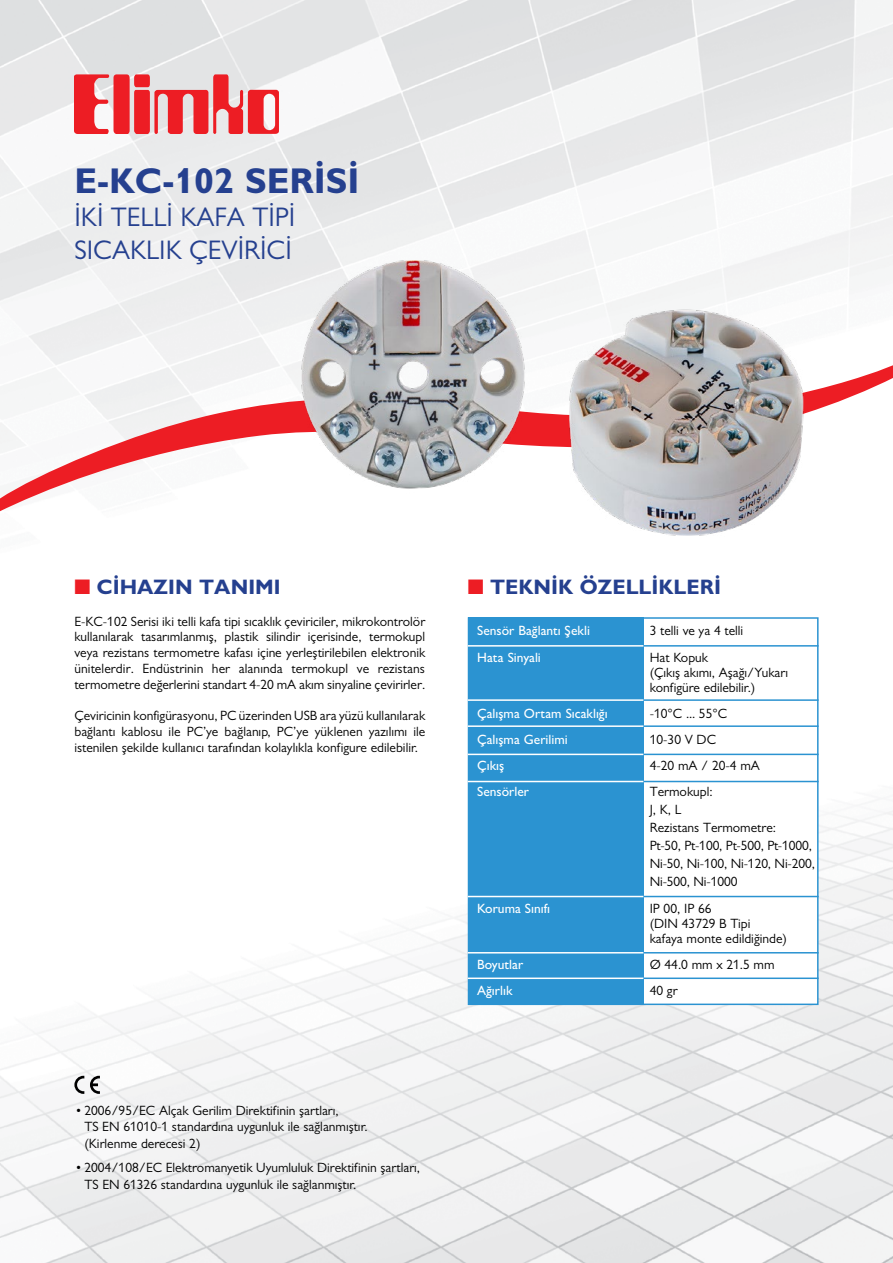
<style>
.page{position:relative;width:893px;height:1263px;background:#fff}
.page>*{position:absolute;margin:0;border:0;box-sizing:border-box;transform-origin:0 0}
.t1{font:700 36px "Gill Sans MT Pro";color:#25408f}
.t2{font:27px/33px "Gill Sans MT Pro";color:#25408f}
.t3{font:700 21px "Gill Sans MT Pro";color:#25408f}
.t4{font:13.5px/15.8px "Gill Sans MT Pro";color:#000}
.t5{font:500 13.5px "Gill Sans MT Pro";color:#fff}
.s1{color:#ed1d24}
</style>
<div class="page">
<img style="left:0;top:0;width:893px;height:1263px">
<svg style="left:74px;top:74px;width:205px;height:61px;background:#ea797d"></svg>
<svg style="left:0;top:360px;width:893px;height:151px"></svg>
<div style="left:468px;top:617px;width:351px;height:388px;background:#fff;border:2px solid #2b93d1"></div>
<div style="left:468px;top:617px;width:175px;height:387px;background:#2b93d1"></div>
<hr style="left:468px;top:645px;width:176px;height:2px;background:#fff">
<hr style="left:644px;top:645px;width:175px;height:2px;background:#2b93d1">
<hr style="left:468px;top:699px;width:176px;height:2px;background:#fff">
<hr style="left:644px;top:699px;width:175px;height:2px;background:#2b93d1">
<hr style="left:468px;top:725px;width:176px;height:2px;background:#fff">
<hr style="left:644px;top:725px;width:175px;height:2px;background:#2b93d1">
<hr style="left:468px;top:754px;width:176px;height:1px;background:#fff">
<hr style="left:644px;top:754px;width:175px;height:1px;background:#2b93d1">
<hr style="left:468px;top:781px;width:176px;height:1px;background:#fff">
<hr style="left:644px;top:781px;width:175px;height:1px;background:#2b93d1">
<hr style="left:468px;top:952px;width:176px;height:1px;background:#fff">
<hr style="left:644px;top:952px;width:175px;height:1px;background:#2b93d1">
<hr style="left:468px;top:896px;width:176px;height:1px;background:#fff">
<hr style="left:644px;top:896px;width:175px;height:1px;background:#2b93d1">
<svg style="left:74px;top:1076px;width:10px;height:18px"></svg>
<svg style="left:90px;top:1076px;width:10px;height:18px"></svg>
<hr style="left:468px;top:977px;width:176px;height:2px;background:#fff">
<hr style="left:644px;top:977px;width:175px;height:2px;background:#2b93d1">
<img style="left:557px;top:292px;width:262px;height:256px">
<img style="left:289px;top:242px;width:248px;height:254px">
<h1 class="t1" style="left:74px;top:158px;width:287px">E-KC-102 SERİSİ</h1>
<h2 class="t2" style="left:74px;top:200px;width:222px">İKİ TELLİ KAFA TİPİ<br>SICAKLIK ÇEVİRİCİ</h2>
<h3 class="t3" style="left:74px;top:574px;width:208px"><span class="s1">■</span> CİHAZIN TANIMI</h3>
<p class="t4" style="left:74px;top:613px;width:352px;text-align:justify">E-KC-102 Serisi iki telli kafa tipi sıcaklık çeviriciler, mikrokontrolör kullanılarak tasarımlanmış, plastik silindir içerisinde, termokupl veya rezistans termometre kafası içine yerleştirilebilen elektronik ünitelerdir. Endüstrinin her alanında termokupl ve rezistans termometre değerlerini standart 4-20 mA akım sinyaline çevirirler.</p>
<p class="t4" style="left:74px;top:707px;width:352px;text-align:justify">Çeviricinin konfigürasyonu, PC üzerinden USB ara yüzü kullanılarak bağlantı kablosu ile PC’ye bağlanıp, PC’ye yüklenen yazılımı ile istenilen şekilde kullanıcı tarafından kolaylıkla konfigure edilebilir.</p>
<h3 class="t3" style="left:468px;top:574px;width:255px"><span class="s1">■</span> TEKNİK ÖZELLİKLERİ</h3>
<p class="t5" style="left:477px;top:623px;width:114px">Sensör Bağlantı Şekli</p>
<p class="t4" style="left:650px;top:623px;width:95px">3 telli ve ya 4 telli</p>
<p class="t5" style="left:477px;top:649px;width:65px">Hata Sinyali</p>
<p class="t4" style="left:650px;top:649px;width:140px;line-height:15px">Hat Kopuk<br>(Çıkış akımı, Aşağı/Yukarı konfigüre edilebilir.)</p>
<p class="t5" style="left:477px;top:705px;width:132px">Çalışma Ortam Sıcaklığı</p>
<p class="t4" style="left:650px;top:705px;width:79px">-10°C ... 55°C</p>
<p class="t5" style="left:477px;top:731px;width:92px">Çalışma Gerilimi</p>
<p class="t4" style="left:650px;top:731px;width:68px">10-30 V DC</p>
<p class="t5" style="left:477px;top:758px;width:29px">Çıkış</p>
<p class="t4" style="left:650px;top:758px;width:112px">4-20 mA / 20-4 mA</p>
<p class="t5" style="left:477px;top:784px;width:53px">Sensörler</p>
<p class="t4" style="left:650px;top:783px;width:167px;line-height:18px">Termokupl:<br>J, K, L<br>Rezistans Termometre:<br>Pt-50, Pt-100, Pt-500, Pt-1000,<br>Ni-50, Ni-100, Ni-120, Ni-200,<br>Ni-500, Ni-1000</p>
<p class="t5" style="left:477px;top:900px;width:74px">Koruma Sınıfı</p>
<p class="t4" style="left:650px;top:900px;width:139px;line-height:15px">IP 00, IP 66<br>(DIN 43729 B Tipi kafaya monte edildiğinde)</p>
<p class="t5" style="left:477px;top:956px;width:48px">Boyutlar</p>
<p class="t4" style="left:650px;top:956px;width:126px">Ø 44.0 mm x 21.5 mm</p>
<p class="t5" style="left:477px;top:983px;width:37px">Ağırlık</p>
<p class="t4" style="left:650px;top:983px;width:29px">40 gr</p>
<p class="t4" style="left:84px;top:1102px;width:285px;line-height:16.2px;text-indent:-9px">• 2006/95/EC Alçak Gerilim Direktifinin şartları,<br>TS EN 61010-1 standardına uygunluk ile sağlanmıştır. (Kirlenme derecesi 2)</p>
<p class="t4" style="left:84px;top:1159px;width:337px;line-height:16.2px;text-indent:-9px">• 2004/108/EC Elektromanyetik Uyumluluk Direktifinin şartları,<br>TS EN 61326 standardına uygunluk ile sağlanmıştır.</p>
</div>
